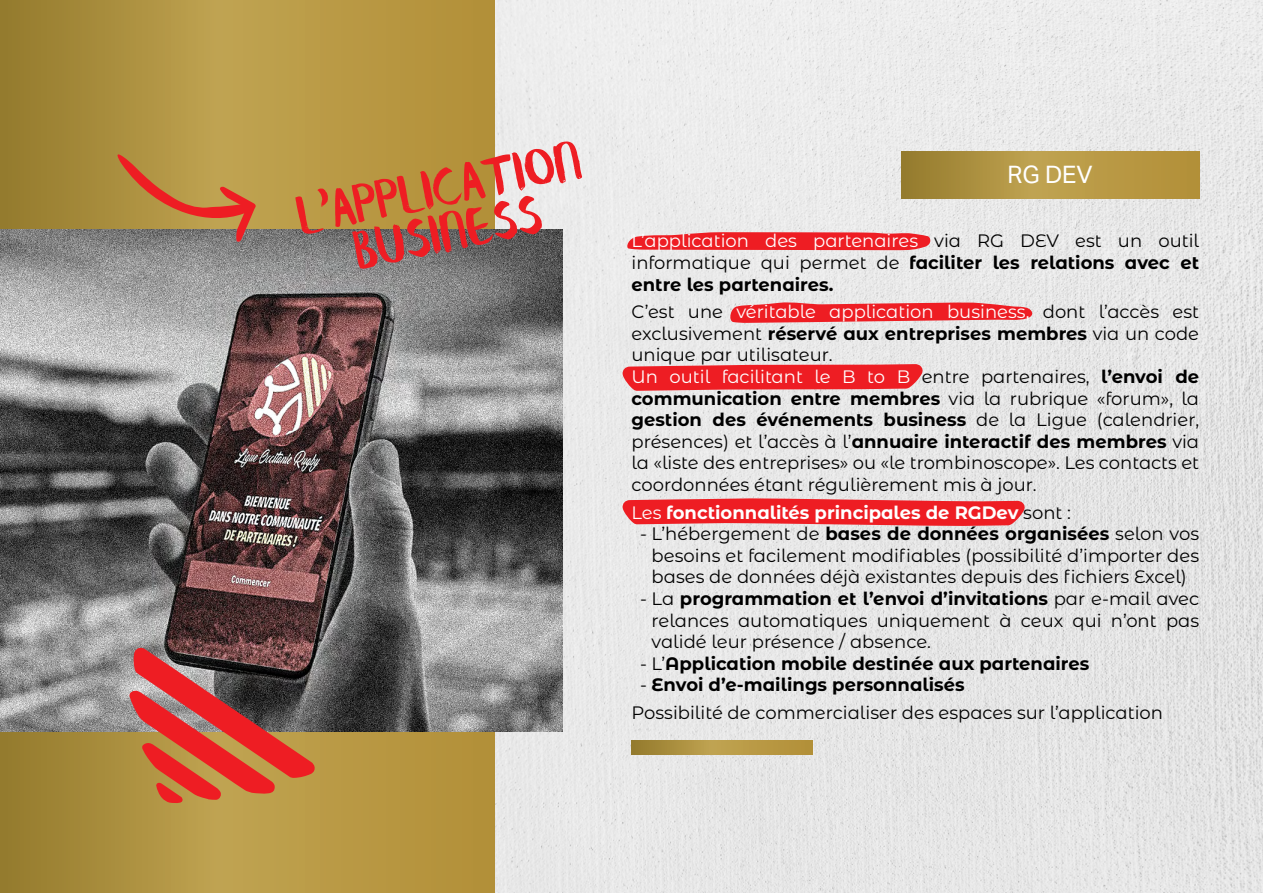
<style>
.page{position:relative;width:1263px;height:893px;background:#fff}
.page>*{position:absolute;margin:0;border:0;box-sizing:border-box;transform-origin:0 0}
.t1{font:60px "Banaue";color:#ee1d23}
.t2{font:24px "Aktiv Grotesk";color:#fff}
.t3{font:18px/21.6px "Montserrat Alternates";color:#000;text-align:justify}
.t4{font:700 18px/21.6px "Montserrat Alternates";color:#000;text-align:justify}
.t5{font:700 18px "Montserrat Alternates";color:#fff}
.s1{font-weight:400;color:#fff}
.s2{font-weight:400}
.s3{color:#fff}
.s4{font-weight:700}
.s5{font-weight:400;color:#000}
</style>
<div class="page">
<img style="left:494px;top:0;width:769px;height:893px">
<svg style="left:622px;top:364px;width:301px;height:27px;background:#ed353b"></svg>
<svg style="left:622px;top:498px;width:403px;height:28px;background:#ec393e"></svg>
<svg style="left:728px;top:301px;width:307px;height:22px;background:#ec4c51"></svg>
<svg style="left:625px;top:232px;width:308px;height:18px;background:#ed3338"></svg>
<svg style="left:0;top:0;width:494px;height:893px;background:#b09240"></svg>
<img style="left:0;top:230px;width:562px;height:502px">
<svg style="left:129px;top:647px;width:186px;height:156px;background:#a95442"></svg>
<svg style="left:117px;top:151px;width:139px;height:91px;background:#b6834a"></svg>
<svg style="left:901px;top:151px;width:298px;height:47px;background:#b19441"></svg>
<svg style="left:631px;top:740px;width:181px;height:15px;background:#b19341"></svg>
<p class="t1" style="left:293px;top:193px;width:290px;rotate:-11deg">L’application</p>
<p class="t1" style="left:350px;top:227px;width:192px;rotate:-11deg">business</p>
<p class="t2" style="left:1008px;top:161px;width:86px">RG DEV</p>
<p class="t4" style="left:631px;top:229px;width:569px"><span class="s1">L’application des partenaires</span> <span class="s2">via RG DEV est un outil informatique qui permet de</span> faciliter les relations avec et entre les partenaires.</p>
<p class="t3" style="left:631px;top:300px;width:569px">C’est une <span class="s3">véritable application business,</span> dont l’accès est exclusivement <span class="s4">réservé aux entreprises membres</span> via un code unique par utilisateur.</p>
<p class="t3" style="left:631px;top:365px;width:569px"><span class="s3">Un outil facilitant le B to B</span> entre partenaires, <span class="s4">l’envoi de communication entre membres</span> via la rubrique «forum», la <span class="s4">gestion des événements business</span> de la Ligue (calendrier, présences) et l’accès à l’<span class="s4">annuaire interactif des membres</span> via la «liste des entreprises» ou «le trombinoscope». Les contacts et coordonnées étant régulièrement mis à jour.</p>
<p class="t5" style="left:631px;top:499px;width:441px"><span class="s2">Les</span> fonctionnalités principales de RGDev <span class="s5">sont :</span></p>
<p class="t3" style="left:652px;top:522px;width:549px;text-indent:-12px">- L’hébergement de <span class="s4">bases de données organisées</span> selon vos besoins et facilement modifiables (possibilité d’importer des bases de données déjà existantes depuis des fichiers Excel)</p>
<p class="t3" style="left:652px;top:587px;width:549px;text-indent:-12px">- La <span class="s4">programmation et l’envoi d’invitations</span> par e-mail avec relances automatiques uniquement à ceux qui n’ont pas validé leur présence / absence.</p>
<p class="t4" style="left:640px;top:652px;width:451px"><span class="s2">- L’</span>Application mobile destinée aux partenaires</p>
<p class="t4" style="left:640px;top:673px;width:326px"><span class="s2">-</span> Envoi d’e-mailings personnalisés</p>
<p class="t3" style="left:631px;top:701px;width:533px">Possibilité de commercialiser des espaces sur l’application</p>
</div>
